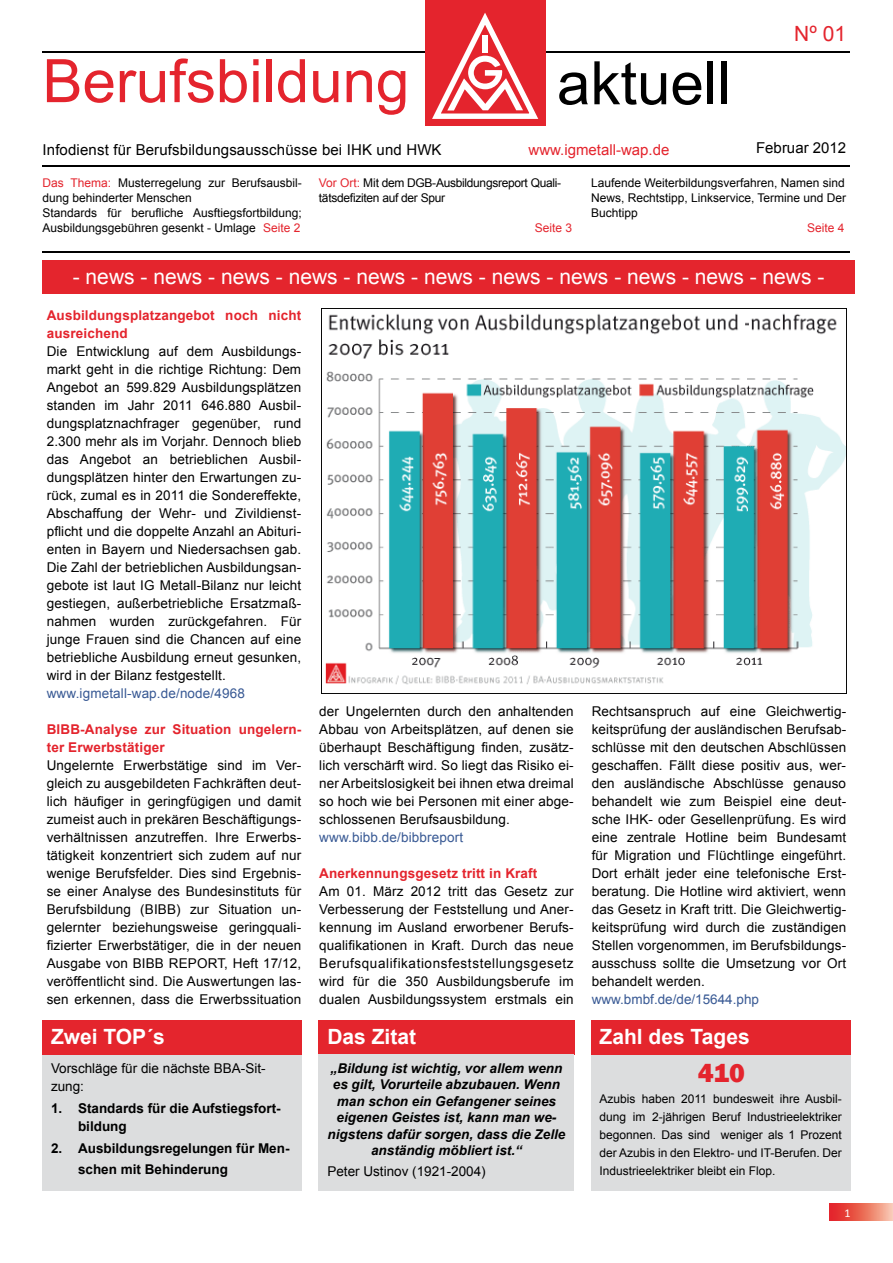
<style>
.page{position:relative;width:893px;height:1263px;background:#fff}
.page>*{position:absolute;margin:0;border:0;box-sizing:border-box;transform-origin:0 0}
.t1{font:60px "Arial";color:#e4242d}
.t2{font:60px "Arial";color:#000}
.t3{font:800 27px "Franklin Gothic";color:#e4242d}
.t4{font:21px "Arial";color:#fff}
.t5{font:700 21px "Arial";color:#fff}
.t6{font:21px "Arial";color:#e4242d}
.t7{font:15px "Arial";letter-spacing:.01em;color:#000}
.t8{font:15px "Arial";color:#e4242d}
.t9{font:13.5px/18px "Arial";letter-spacing:.01em;color:#000;text-align:justify}
.t10{font:italic 700 13.5px/16.5px "Arial";color:#000;text-align:center}
.t11{font:700 13.5px/18px "Arial";letter-spacing:.01em;color:#e4242d}
.t12{font:700 13.5px/18px "Arial";color:#000}
.t13{font:13.5px "Arial";letter-spacing:.01em;color:#385994}
.t14{font:12px/15px "Arial";color:#000;text-align:justify}
.t15{font:12px/15px "Arial";letter-spacing:-.025em;color:#000}
.t16{font:12px "Arial";color:#e4242d}
.t17{font:12px "Calibri";color:#fff}
.s1{color:#e4242d}
</style>
<div class="page">
<div style="left:43px;top:1054px;width:259px;height:137px;background:#dcddde"></div>
<hr style="left:43px;top:51px;width:807px;height:2px;background:#000">
<div style="left:425px;top:0;width:120px;height:126px;background:#e4242d"></div>
<svg style="left:432px;top:13px;width:107px;height:106px"></svg>
<hr style="left:43px;top:166px;width:807px;height:1px;background:#000">
<hr style="left:43px;top:251px;width:807px;height:1px;background:#000">
<div style="left:43px;top:260px;width:812px;height:33px;background:#e4252d"></div>
<svg style="left:829px;top:1203px;width:64px;height:17px"></svg>
<div style="left:43px;top:1020px;width:259px;height:34px;background:#e4252d"></div>
<div style="left:319px;top:1020px;width:255px;height:34px;background:#e4252d"></div>
<div style="left:319px;top:1054px;width:255px;height:137px;background:#dcddde"></div>
<div style="left:591px;top:1054px;width:259px;height:137px;background:#dcddde"></div>
<div style="left:591px;top:1020px;width:259px;height:34px;background:#e4252d"></div>
<img style="left:321px;top:308px;width:525px;height:385px">
<h1 class="t1" style="left:43px;top:42px;width:368px">Berufsbildung</h1>
<h1 class="t2" style="left:557px;top:44px;width:175px">aktuell</h1>
<p class="t7" style="left:43px;top:140px;width:401px">Infodienst für Berufsbildungsausschüsse bei IHK und HWK</p>
<p class="t8" style="left:529px;top:140px;width:142px">www.igmetall-wap.de</p>
<h3 class="t6" style="left:794px;top:20px;width:54px">Nº 01</h3>
<p class="t7" style="left:756px;top:138px;width:92px">Februar 2012</p>
<p class="t14" style="left:43px;top:176px;width:261px;text-align:left"><span class="s1">Das Thema:</span> Musterregelung zur Berufsausbil&shy;dung behinderter Menschen<br>Standards für berufliche Ausftiegsfortbildung; Ausbildungsgebühren gesenkt - Umlage <span class="s1">Seite 2</span></p>
<p class="t15" style="left:319px;top:176px;width:244px"><span class="s1">Vor Ort:</span> Mit dem DGB-Ausbildungsreport Quali&shy;tätsdefiziten auf der Spur</p>
<p class="t16" style="left:535px;top:220px;width:39px">Seite 3</p>
<p class="t14" style="left:591px;top:176px;width:257px">Laufende Weiterbildungsverfahren, Namen sind News, Rechtstipp, Linkservice, Termine und Der Buchtipp</p>
<p class="t16" style="left:807px;top:220px;width:39px">Seite 4</p>
<h3 class="t4" style="left:73px;top:263px;width:753px">- news - news - news - news - news - news - news - news - news - news - news -</h3>
<p class="t11" style="left:47px;top:307px;width:256px">Ausbildungsplatzangebot noch nicht ausreichend</p>
<p class="t9" style="left:47px;top:343px;width:256px">Die Entwicklung auf dem Ausbildungs&shy;markt geht in die richtige Richtung: Dem Angebot an 599.829 Ausbildungsplätzen standen im Jahr 2011 646.880 Ausbil&shy;dungsplatznachfrager gegenüber, rund 2.300 mehr als im Vorjahr. Dennoch blieb das Angebot an betrieblichen Ausbil&shy;dungsplätzen hinter den Erwartungen zu&shy;rück, zumal es in 2011 die Sondereffekte, Abschaffung der Wehr- und Zivildienst&shy;pflicht und die doppelte Anzahl an Abituri&shy;enten in Bayern und Niedersachsen gab.<br>Die Zahl der betrieblichen Ausbildungsan&shy;gebote ist laut IG Metall-Bilanz nur leicht gestiegen, außerbetriebliche Ersatzmaß&shy;nahmen wurden zurückgefahren. Für junge Frauen sind die Chancen auf eine betriebliche Ausbildung erneut gesunken, wird in der Bilanz festgestellt.</p>
<p class="t13" style="left:47px;top:685px;width:200px">www.igmetall-wap.de/node/4968</p>
<p class="t11" style="left:47px;top:721px;width:256px">BIBB-Analyse zur Situation ungelern&shy;ter Erwerbstätiger</p>
<p class="t9" style="left:47px;top:757px;width:256px">Ungelernte Erwerbstätige sind im Ver&shy;gleich zu ausgebildeten Fachkräften deut&shy;lich häufiger in geringfügigen und damit zumeist auch in prekären Beschäftigungs&shy;verhältnissen anzutreffen. Ihre Erwerbs&shy;tätigkeit konzentriert sich zudem auf nur wenige Berufsfelder. Dies sind Ergebnis&shy;se einer Analyse des Bundesinstituts für Berufsbildung (BIBB) zur Situation un&shy;gelernter beziehungsweise geringquali&shy;fizierter Erwerbstätiger, die in der neuen Ausgabe von BIBB REPORT, Heft 17/12, veröffentlicht sind. Die Auswertungen las&shy;sen erkennen, dass die Erwerbssituation</p>
<p class="t9" style="left:319px;top:702px;width:256px">der Ungelernten durch den anhaltenden Abbau von Arbeitsplätzen, auf denen sie überhaupt Beschäftigung finden, zusätz&shy;lich verschärft wird. So liegt das Risiko ei&shy;ner Arbeitslosigkeit bei ihnen etwa dreimal so hoch wie bei Personen mit einer abge&shy;schlossenen Berufsausbildung.</p>
<p class="t13" style="left:319px;top:828px;width:145px">www.bibb.de/bibbreport</p>
<p class="t11" style="left:319px;top:865px;width:220px">Anerkennungsgesetz tritt in Kraft</p>
<p class="t9" style="left:319px;top:882px;width:256px">Am 01. März 2012 tritt das Gesetz zur Verbesserung der Feststellung und Aner&shy;kennung im Ausland erworbener Berufs&shy;qualifikationen in Kraft. Durch das neue Berufsqualifikationsfeststellungsgesetz wird für die 350 Ausbildungsberufe im dualen Ausbildungssystem erstmals ein</p>
<h3 class="t5" style="left:51px;top:1023px;width:115px">Zwei TOP´s</h3>
<h3 class="t5" style="left:327px;top:1023px;width:90px">Das Zitat</h3>
<p class="t10" style="left:328px;top:1060px;width:239px">„Bildung ist wichtig, vor allem wenn es gilt, Vorurteile abzubauen. Wenn man schon ein Gefangener seines eigenen Geistes ist, kann man we&shy;nigstens dafür sorgen, dass die Zelle anständig möbliert ist.“</p>
<p class="t9" style="left:327px;top:1162px;width:160px">Peter Ustinov (1921-2004)</p>
<p class="t9" style="left:51px;top:1059px;width:216px">Vorschläge für die nächste BBA-Sit&shy;zung:</p>
<p class="t12" style="left:78px;top:1100px;width:204px;text-indent:-27px">1. Standards für die Aufstiegsfort&shy;bildung</p>
<p class="t12" style="left:78px;top:1139px;width:213px;line-height:21px;text-indent:-27px">2. Ausbildungsregelungen für Men&shy;schen mit Behinderung</p>
<p class="t9" style="left:592px;top:702px;width:256px">Rechtsanspruch auf eine Gleichwertig&shy;keitsprüfung der ausländischen Berufsab&shy;schlüsse mit den deutschen Abschlüssen geschaffen. Fällt diese positiv aus, wer&shy;den ausländische Abschlüsse genauso behandelt wie zum Beispiel eine deut&shy;sche IHK- oder Gesellenprüfung. Es wird eine zentrale Hotline beim Bundesamt für Migration und Flüchtlinge eingeführt.<br>Dort erhält jeder eine telefonische Erst&shy;beratung. Die Hotline wird aktiviert, wenn das Gesetz in Kraft tritt. Die Gleichwertig&shy;keitsprüfung wird durch die zuständigen Stellen vorgenommen, im Berufsbildungs&shy;ausschuss sollte die Umsetzung vor Ort behandelt werden.</p>
<p class="t13" style="left:592px;top:990px;width:169px">www.bmbf.de/de/15644.php</p>
<h3 class="t5" style="left:600px;top:1023px;width:152px">Zahl des Tages</h3>
<h2 class="t3" style="left:698px;top:1055px;width:49px">410</h2>
<p class="t14" style="left:600px;top:1090px;width:244px;line-height:18px">Azubis haben 2011 bundesweit ihre Ausbil&shy;dung im 2-jährigen Beruf Industrieelektriker begonnen. Das sind weniger als 1 Prozent der Azubis in den Elektro- und IT-Berufen. Der Industrieelektriker bleibt ein Flop.</p>
<p class="t17" style="left:844px;top:1205px;width:8px">1</p>
</div>
